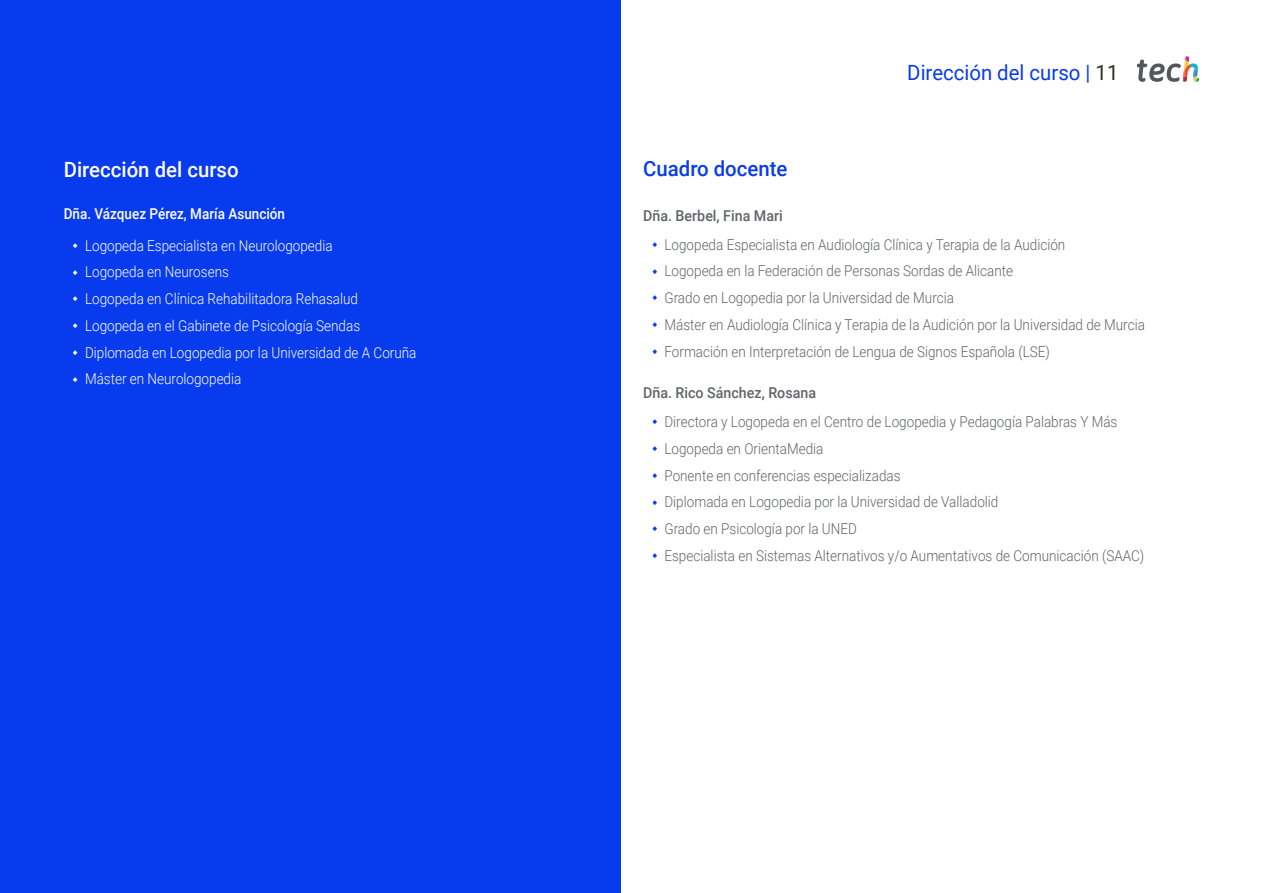
<style>
.page{position:relative;width:1263px;height:893px;background:#fff}
.page>*{position:absolute;margin:0;border:0;box-sizing:border-box;transform-origin:0 0}
.t1{font:21px "Roboto";color:#083bee}
.t2{font:500 21px "Roboto";color:#fffbff}
.t3{font:500 21px "Roboto";color:#083bee}
.t4{font:300 15px/26.7px "Roboto";color:#61646a;scale:.9 1}
.t5{font:300 15px/26.7px "Roboto";color:#fff;scale:.9 1}
.t6{font:500 15px "Roboto";color:#61646a;scale:.95 1}
.t7{font:500 15px "Roboto";color:#fff;scale:.9 1}
.s1{color:#312e20}
</style>
<div class="page">
<div style="left:0;top:0;width:621px;height:893px;background:#083bee"></div>
<svg style="left:1137px;top:56px;width:62px;height:26px"></svg>
<h1 class="t2" style="left:64px;top:154px;width:176px">Dirección del curso</h1>
<p class="t7" style="left:64px;top:203px;width:247px">Dña. Vázquez Pérez, María Asunción</p>
<p class="t5" style="left:85px;top:231px;width:370px">Logopeda Especialista en Neurologopedia<br>Logopeda en Neurosens<br>Logopeda en Clínica Rehabilitadora Rehasalud Logopeda en el Gabinete de Psicología Sendas Diplomada en Logopedia por la Universidad de A Coruña Máster en Neurologopedia</p>
<h1 class="t3" style="left:643px;top:153px;width:146px">Cuadro docente</h1>
<h1 class="t1" style="left:907px;top:57px;width:213px">Dirección del curso | <span class="s1">11</span></h1>
<p class="t6" style="left:643px;top:205px;width:148px">Dña. Berbel, Fina Mari</p>
<p class="t4" style="left:664px;top:230px;width:535px">Logopeda Especialista en Audiología Clínica y Terapia de la Audición<br>Logopeda en la Federación de Personas Sordas de Alicante<br>Grado en Logopedia por la Universidad de Murcia<br>Máster en Audiología Clínica y Terapia de la Audición por la Universidad de Murcia Formación en Interpretación de Lengua de Signos Española (LSE)</p>
<p class="t6" style="left:643px;top:383px;width:183px">Dña. Rico Sánchez, Rosana</p>
<p class="t4" style="left:664px;top:408px;width:534px">Directora y Logopeda en el Centro de Logopedia y Pedagogía Palabras Y Más Logopeda en OrientaMedia<br>Ponente en conferencias especializadas<br>Diplomada en Logopedia por la Universidad de Valladolid<br>Grado en Psicología por la UNED<br>Especialista en Sistemas Alternativos y/o Aumentativos de Comunicación (SAAC)</p>
</div>
